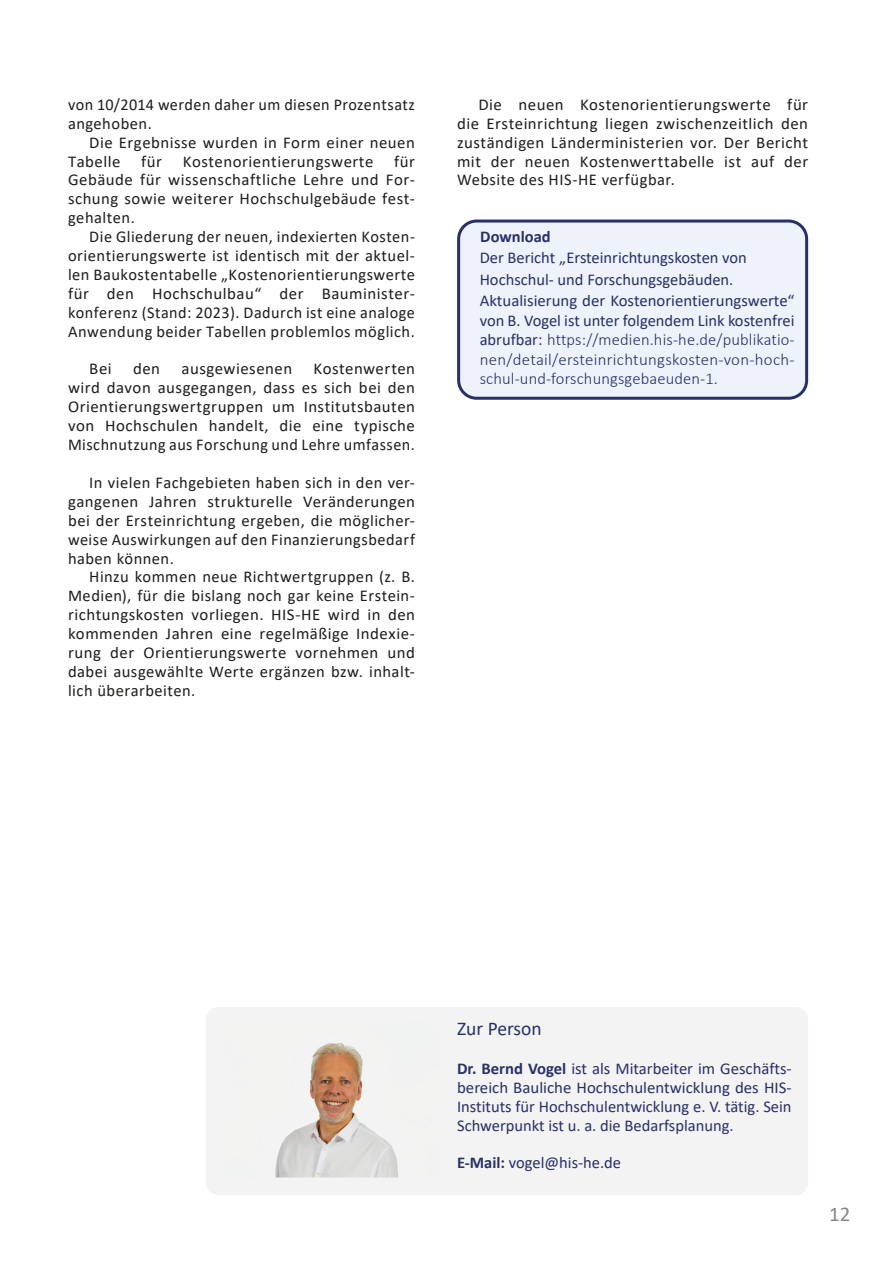
<style>
.page{position:relative;width:893px;height:1263px;background:#fff}
.page>*{position:absolute;margin:0;border:0;box-sizing:border-box;transform-origin:0 0}
.t1{font:21px "Calibri";color:#878787}
.Personenangaben_Überschrift{font:19.5px "Calibri";color:#283067}
.Standard_1-spaltig__Erstzeileneinzug{font:16.5px/18.9px "Calibri";letter-spacing:.03em;color:#1d1d1b;text-align:justify}
.Standard_Editorial{font:300 16.5px/19.5px "Calibri";letter-spacing:.01em;color:#283067;text-align:justify}
.Personenangaben{font:16.5px/18.9px "Calibri";color:#283067;text-align:justify}
.Standard_Editorial-2{font:16.5px "Calibri";color:#273066}
.Standard_1-spaltig{font:700 16.5px "Calibri";color:#273066}
.s1{color:#283067}
.s2{font-weight:400;color:#273066}
.s3{font-weight:400}
.s4{font-weight:700}
</style>
<div class="page">
<div style="left:206px;top:1007px;width:602px;height:188px;background:#f3f3f3;border-radius:13px"></div>
<img style="left:275px;top:1043px;width:124px;height:134px">
<div style="left:459px;top:221px;width:348px;height:177px;background:#eef2fb;border-radius:18px"></div>
<div style="left:457px;top:220px;width:351px;height:180px;border:3px solid #283067;border-radius:18px"></div>
<p class="Standard_1-spaltig__Erstzeileneinzug" style="left:68px;top:95px;width:348px">von 10/2014 werden daher um diesen Prozentsatz angehoben.</p>
<p class="Standard_1-spaltig__Erstzeileneinzug" style="left:68px;top:132px;width:348px;text-indent:21px">Die Ergebnisse wurden in Form einer neuen<br>Tabelle</p>
<p class="Standard_1-spaltig__Erstzeileneinzug" style="left:68px;top:151px;width:348px;text-indent:326px">für Gebäude für wissenschaftliche Lehre und For&shy;schung sowie weiterer Hochschulgebäude fest&shy;gehalten.</p>
<p class="Standard_1-spaltig__Erstzeileneinzug" style="left:68px;top:227px;width:348px;text-indent:21px">Die Gliederung der neuen, indexierten Kosten&shy;orientierungswerte ist identisch mit der aktuel&shy;len Baukostentabelle „Kostenorientierungswerte für den Hochschulbau“ der Bauminister&shy;konferenz (Stand: 2023). Dadurch ist eine analoge Anwendung beider Tabellen problemlos möglich.</p>
<p class="Standard_1-spaltig__Erstzeileneinzug" style="left:89px;top:359px;width:24px">Bei</p>
<p class="Standard_1-spaltig__Erstzeileneinzug" style="left:133px;top:359px;width:29px">den</p>
<p class="Standard_1-spaltig__Erstzeileneinzug" style="left:182px;top:359px;width:112px">ausgewiesenen</p>
<p class="Standard_1-spaltig__Erstzeileneinzug" style="left:141px;top:151px;width:22px">für</p>
<p class="Standard_1-spaltig__Erstzeileneinzug" style="left:183px;top:151px;width:192px">Kostenorientierungswerte</p>
<p class="Standard_1-spaltig__Erstzeileneinzug" style="left:68px;top:359px;width:348px;text-indent:246px">Kostenwerten wird davon ausgegangen, dass es sich bei den Orientierungswertgruppen um Institutsbauten von Hochschulen handelt, die eine typische Mischnutzung aus Forschung und Lehre umfassen.</p>
<p class="Standard_1-spaltig__Erstzeileneinzug" style="left:68px;top:473px;width:348px;text-indent:21px">In vielen Fachgebieten haben sich in den ver&shy;gangenen Jahren strukturelle Veränderungen bei der Ersteinrichtung ergeben, die möglicher&shy;weise Auswirkungen auf den Finanzierungsbedarf haben können.</p>
<p class="Standard_1-spaltig__Erstzeileneinzug" style="left:68px;top:567px;width:348px;text-indent:21px">Hinzu kommen neue Richtwertgruppen (z. B.<br>Medien), für die bislang noch gar keine Erstein&shy;richtungskosten vorliegen. HIS-HE wird in den kommenden Jahren eine regelmäßige Indexie&shy;rung der Orientierungswerte vornehmen und dabei ausgewählte Werte ergänzen bzw. inhalt&shy;lich überarbeiten.</p>
<p class="Standard_1-spaltig__Erstzeileneinzug" style="left:457px;top:95px;width:353px;text-indent:21px">Die neuen Kostenorientierungswerte für die Ersteinrichtung liegen zwischenzeitlich den zuständigen Länderministerien vor. Der Bericht mit der neuen Kostenwerttabelle ist auf der Website des HIS-HE verfügbar.</p>
<p class="Standard_1-spaltig" style="left:480px;top:225px;width:72px">Download</p>
<p class="Standard_Editorial-2" style="left:480px;top:246px;width:269px">Der Bericht <span class="s1">„</span>Ersteinrichtungskosten von</p>
<p class="Standard_Editorial-2" style="left:480px;top:268px;width:255px">Hochschul- und Forschungsgebäuden.</p>
<p class="Standard_Editorial" style="left:480px;top:291px;width:316px"><span class="s2">Aktualisierung der Kostenorientierungswerte</span><span class="s3">“ </span><span class="s2">von B. Vogel ist unter folgendem Link kostenfrei abrufbar:</span> https://medien.his-he.de/publikatio&shy;nen/detail/ersteinrichtungskosten-von-hoch&shy;schul-und-forschungsgebaeuden-1.</p>
<p class="Personenangaben_Überschrift" style="left:457px;top:1014px;width:86px">Zur Person</p>
<p class="Personenangaben" style="left:457px;top:1058px;width:336px"><span class="s4">Dr. Bernd Vogel</span> ist als Mitarbeiter im Geschäfts&shy;bereich Bauliche Hochschulentwicklung des HIS-Instituts für Hochschulentwicklung e. V. tätig. Sein Schwerpunkt ist u. a. die Bedarfsplanung.</p>
<p class="Personenangaben" style="left:457px;top:1153px;width:165px"><span class="s4">E-Mail:</span> vogel@his-he.de</p>
<p class="t1" style="left:829px;top:1200px;width:23px">12</p>
</div>
